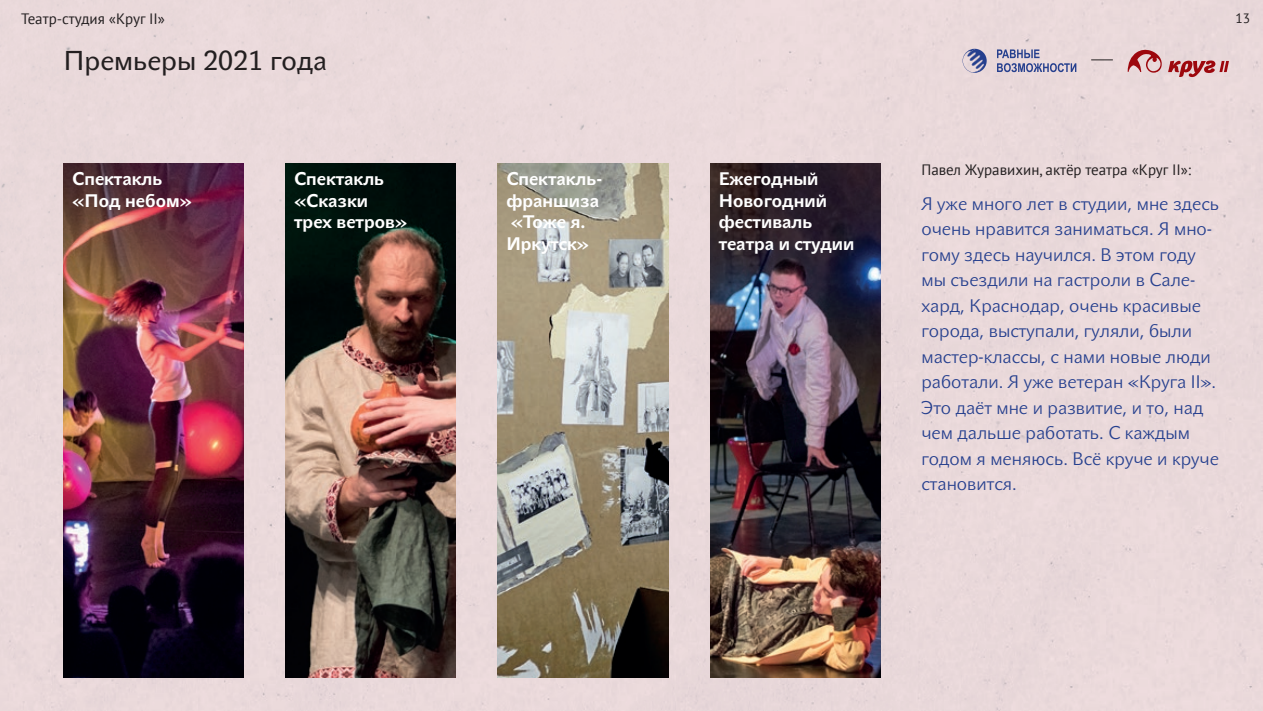
<style>
.page{position:relative;width:1263px;height:711px;background:#fff}
.page>*{position:absolute;margin:0;border:0;box-sizing:border-box;transform-origin:0 0}
.t1{font:27px "John Sans Text Pro";color:#231f20}
.t2{font:18px/25.5px "John Sans Lite Pro";color:#253f8e}
.t3{font:700 18px/21.6px "John Sans Text Pro";color:#fff}
.t4{font:15px "PT Sans";color:#231f20}
.t5{font:13.5px "PT Sans";color:#231f20}
</style>
<div class="page">
<div style="left:0;top:0;width:1263px;height:710px;background:#ead9da"></div>
<svg style="left:1128px;top:49px;width:101px;height:28px"></svg>
<svg style="left:963px;top:49px;width:24px;height:24px"></svg>
<svg style="left:997px;top:49px;width:79px;height:23px"></svg>
<svg style="left:1091px;top:59px;width:22px;height:1px"></svg>
<img style="left:286px;top:164px;width:170px;height:513px">
<img style="left:64px;top:164px;width:179px;height:513px">
<img style="left:498px;top:164px;width:170px;height:513px">
<img style="left:710px;top:164px;width:171px;height:513px">
<p class="t4" style="left:21px;top:9px;width:145px">Театр-студия «Круг II»</p>
<p class="t5" style="left:1235px;top:10px;width:16px">13</p>
<h1 class="t1" style="left:64px;top:45px;width:265px">Премьеры 2021 года</h1>
<p class="t3" style="left:72px;top:168px;width:121px">Спектакль «Под небом»</p>
<p class="t3" style="left:506px;top:168px;width:97px">Спектакль&shy;франшиза «Тоже я.<br>Иркутск»</p>
<p class="t3" style="left:719px;top:168px;width:137px">Ежегодный<br>Новогодний фестиваль театра и студии</p>
<p class="t3" style="left:294px;top:168px;width:115px">Спектакль «Сказки трех ветров»</p>
<p class="t4" style="left:921px;top:160px;width:271px">Павел Журавихин, актёр театра «Круг II»:</p>
<p class="t2" style="left:921px;top:190px;width:299px">Я уже много лет в студии, мне здесь очень нравится заниматься. Я мно&shy;гому здесь научился. В этом году мы съездили на гастроли в Сале&shy;хард, Краснодар, очень красивые города, выступали, гуляли, были мастер-классы, с нами новые люди работали. Я уже ветеран «Круга II».<br>Это даёт мне и развитие, и то, над чем дальше работать. С каждым годом я меняюсь. Всё круче и круче становится.</p>
</div>
